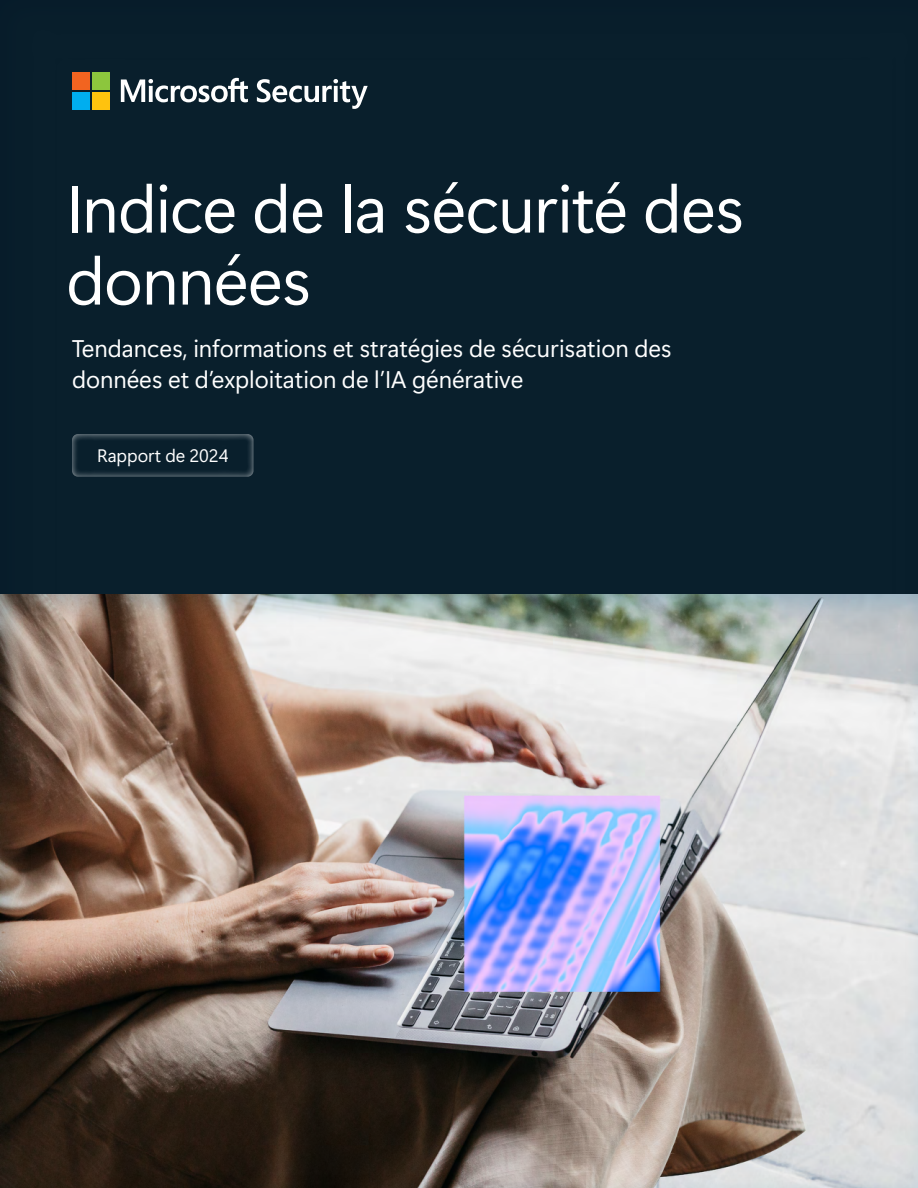
<style>
.page{position:relative;width:918px;height:1188px;background:#091f2c}
.page>*{position:absolute;margin:0;border:0;box-sizing:border-box;transform-origin:0 0}
.H1_-_Cover{font:66px/72px "Segoe Sans 240000";letter-spacing:-.015em;color:#fff}
.SH_-_Cover{font:24px/31.2px "Segoe Sans 240000";color:#fff}
.t1{font:18px "Segoe Sans 240000";color:#fff}
</style>
<div class="page">
<svg style="left:257px;top:79px;width:111px;height:30px"></svg>
<svg style="left:121px;top:78px;width:127px;height:24px"></svg>
<div style="left:72px;top:72px;width:18px;height:18px;background:#f26420"></div>
<div style="left:92px;top:72px;width:18px;height:18px;background:#8cc63d"></div>
<div style="left:72px;top:92px;width:18px;height:17px;background:#00aeef"></div>
<div style="left:92px;top:92px;width:18px;height:17px;background:#ffc20e"></div>
<div style="left:0;top:585px;width:918px;height:603px;background:#8dc8e8;opacity:.5"></div>
<div style="left:60px;top:424px;width:208px;height:55px;background:#fff;opacity:.75"></div>
<p class="H1_-_Cover" style="left:66px;top:172px;width:679px">Indice de la sécurité des données</p>
<p class="SH_-_Cover" style="left:72px;top:332px;width:601px">Tendances, informations et stratégies de sécurisation des données et d’exploitation de l’IA générative</p>
<p class="t1" style="left:97px;top:443px;width:133px">Rapport de 2024</p>
</div>
